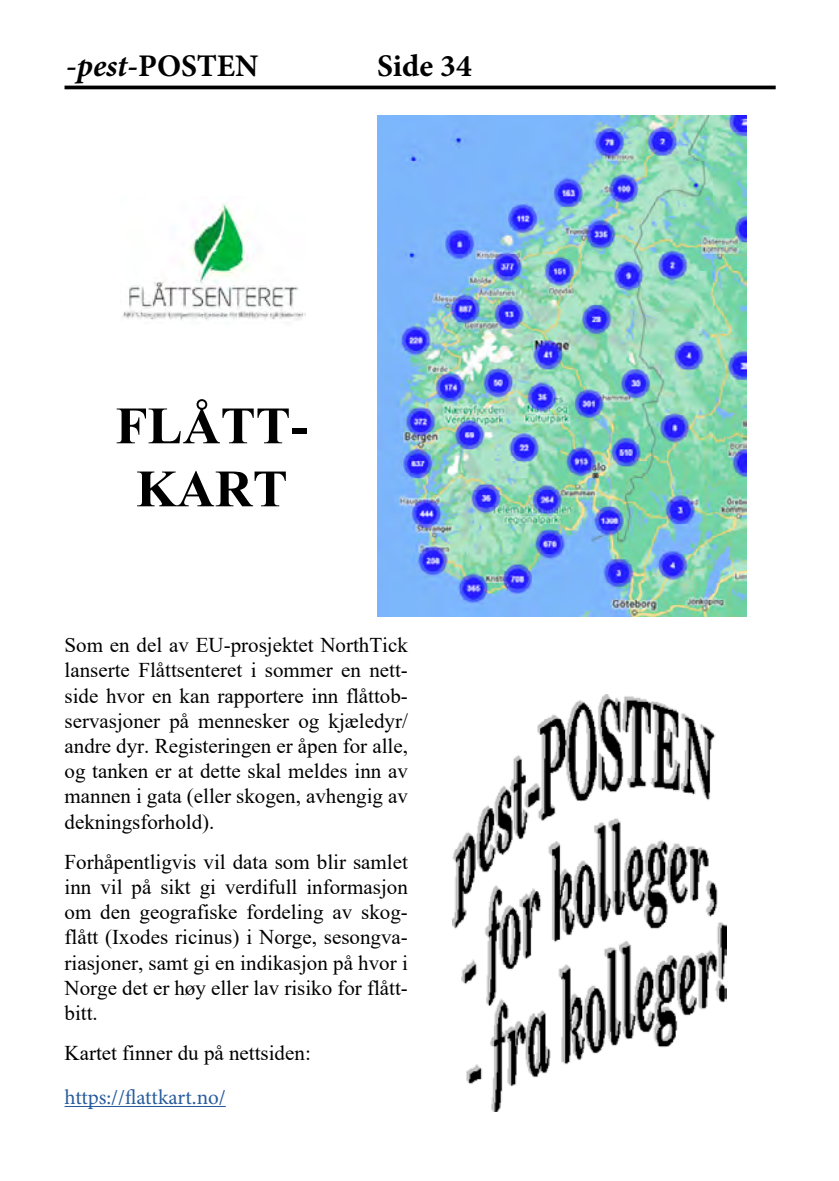
<style>
.page{position:relative;width:839px;height:1181px;background:#fff}
.page>*{position:absolute;margin:0;border:0;box-sizing:border-box;transform-origin:0 0}
.t1{font:700 52.5px/63px "Times New Roman";color:#000;text-align:center}
.t2{font:700 31.5px "Minion Pro";color:#000}
.t3{font:21px/25.2px "Times New Roman";color:#000;text-align:justify}
.t4{font:21px "Minion Pro";letter-spacing:-.01em;color:#275b9b}
.s1{font-style:italic}
</style>
<div class="page">
<hr style="left:64px;top:86px;width:711px;height:3px;background:#000">
<img style="left:452px;top:695px;width:274px;height:416px">
<hr style="left:64px;top:1106px;width:162px;height:1px;background:#275b9b">
<img style="left:122px;top:203px;width:183px;height:117px">
<img style="left:377px;top:115px;width:369px;height:502px">
<h2 class="t2" style="left:66px;top:43px;width:194px"><span class="s1">-pest</span>-POSTEN</h2>
<h2 class="t2" style="left:377px;top:43px;width:96px">Side 34</h2>
<h1 class="t1" style="left:115px;top:393px;width:194px">FLÅTT-<br>KART</h1>
<p class="t3" style="left:64px;top:632px;width:345px">Som en del av EU-prosjektet NorthTick lanserte Flåttsenteret i sommer en nett&shy;side hvor en kan rapportere inn flåttob&shy;servasjoner på mennesker og kjæledyr/ andre dyr. Registeringen er åpen for alle, og tanken er at dette skal meldes inn av mannen i gata (eller skogen, avhengig av dekningsforhold).</p>
<p class="t3" style="left:64px;top:848px;width:345px">Forhåpentligvis vil data som blir samlet inn vil på sikt gi verdifull informasjon om den geografiske fordeling av skog&shy;flått (Ixodes ricinus) i Norge, sesongva&shy;riasjoner, samt gi en indikasjon på hvor i Norge det er høy eller lav risiko for flått&shy;bitt.</p>
<p class="t3" style="left:64px;top:1039px;width:248px">Kartet finner du på nettsiden:</p>
<p class="t4" style="left:64px;top:1083px;width:163px">https://flattkart.no/</p>
</div>
